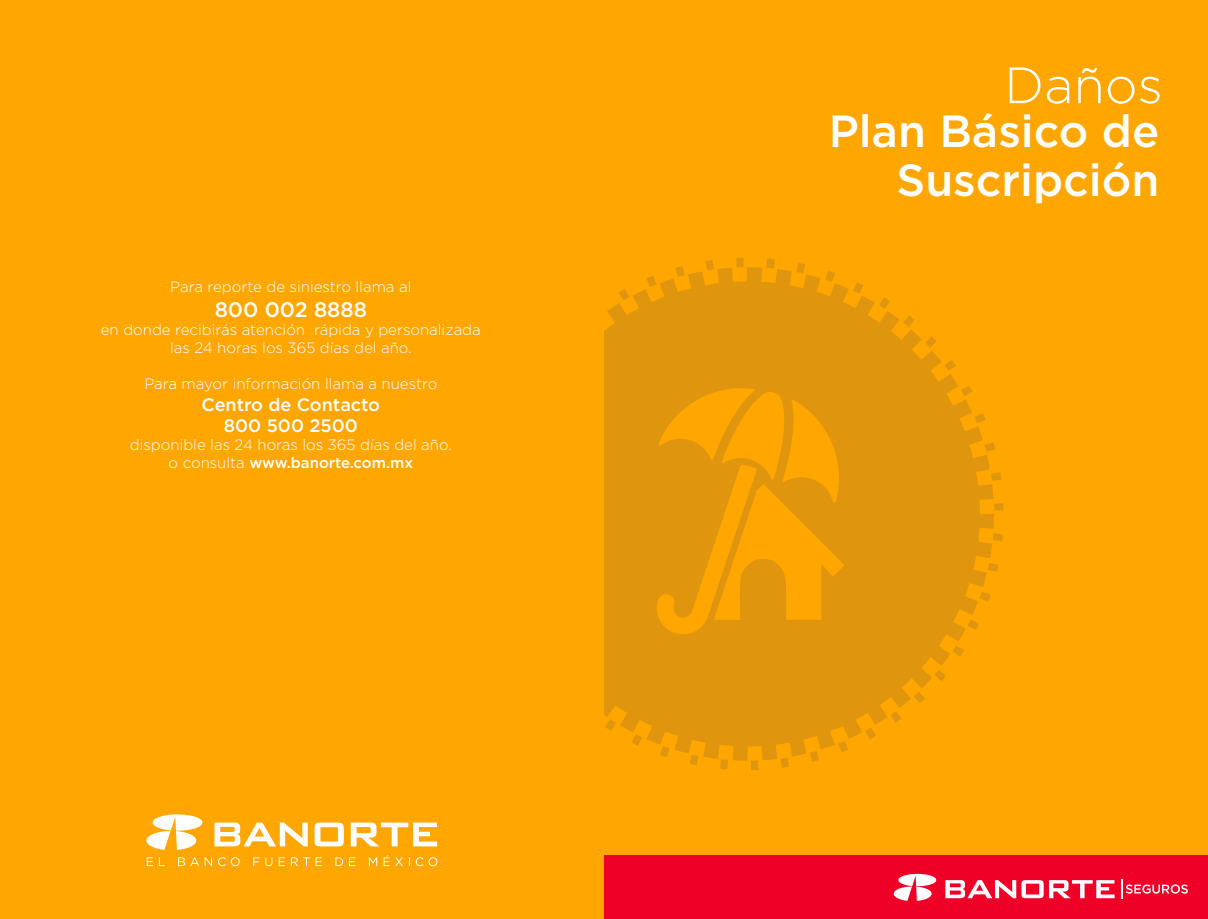
<style>
.page{position:relative;width:1208px;height:919px;background:#fff}
.page>*{position:absolute;margin:0;border:0;box-sizing:border-box;transform-origin:0 0}
.t1{font:300 51px "Gotham";color:#fff}
.t2{font:500 45px/49.5px "Gotham";color:#fff;text-align:right}
.t3{font:500 21px "Gotham";color:#fff}
.t4{font:500 18px/21.6px "Gotham";color:#fff;text-align:center}
.t5{font:300 15px/18px "Gotham";color:#fff;text-align:center}
.s1{font-weight:500}
</style>
<div class="page">
<div style="left:0;top:0;width:1208px;height:918px;background:#ffa700"></div>
<div style="left:604px;top:855px;width:604px;height:63px;background:#ef0027"></div>
<svg style="left:893px;top:873px;width:43px;height:27px"></svg>
<svg style="left:1121px;top:879px;width:67px;height:19px"></svg>
<svg style="left:945px;top:880px;width:98px;height:18px"></svg>
<svg style="left:1049px;top:880px;width:65px;height:18px"></svg>
<svg style="left:690px;top:760px;width:8px;height:5px"></svg>
<svg style="left:720px;top:760px;width:8px;height:9px"></svg>
<svg style="left:751px;top:760px;width:7px;height:10px"></svg>
<svg style="left:736px;top:258px;width:7px;height:9px"></svg>
<svg style="left:705px;top:260px;width:9px;height:7px"></svg>
<svg style="left:994px;top:472px;width:7px;height:9px"></svg>
<svg style="left:797px;top:263px;width:8px;height:4px"></svg>
<svg style="left:766px;top:258px;width:9px;height:9px"></svg>
<svg style="left:994px;top:564px;width:4px;height:7px"></svg>
<svg style="left:781px;top:760px;width:8px;height:7px"></svg>
<svg style="left:994px;top:503px;width:9px;height:7px"></svg>
<svg style="left:994px;top:533px;width:8px;height:8px"></svg>
<svg style="left:604px;top:267px;width:390px;height:493px;fill:#e0950f"></svg>
<svg style="left:146px;top:814px;width:57px;height:35px"></svg>
<svg style="left:214px;top:822px;width:94px;height:24px"></svg>
<svg style="left:314px;top:822px;width:30px;height:24px"></svg>
<svg style="left:351px;top:822px;width:86px;height:24px"></svg>
<svg style="left:147px;top:857px;width:6px;height:9px"></svg>
<svg style="left:159px;top:857px;width:6px;height:9px"></svg>
<svg style="left:178px;top:857px;width:21px;height:9px"></svg>
<svg style="left:205px;top:857px;width:7px;height:9px"></svg>
<svg style="left:218px;top:857px;width:22px;height:9px"></svg>
<svg style="left:253px;top:857px;width:6px;height:9px"></svg>
<svg style="left:265px;top:857px;width:7px;height:9px"></svg>
<svg style="left:279px;top:857px;width:6px;height:9px"></svg>
<svg style="left:291px;top:857px;width:31px;height:9px"></svg>
<svg style="left:335px;top:857px;width:8px;height:9px"></svg>
<svg style="left:349px;top:857px;width:6px;height:9px"></svg>
<svg style="left:369px;top:857px;width:8px;height:9px"></svg>
<svg style="left:383px;top:855px;width:20px;height:11px"></svg>
<svg style="left:416px;top:857px;width:21px;height:9px"></svg>
<p class="t5" style="left:170px;top:277px;width:243px">Para reporte de siniestro llama al</p>
<h3 class="t3" style="left:215px;top:296px;width:154px">800 002 8888</h3>
<p class="t5" style="left:101px;top:320px;width:381px">en donde recibirás atención rápida y personalizada las 24 horas los 365 días del año.</p>
<p class="t5" style="left:144px;top:374px;width:294px">Para mayor información llama a nuestro</p>
<p class="t4" style="left:202px;top:393px;width:180px">Centro de Contacto<br>800 500 2500</p>
<p class="t5" style="left:130px;top:435px;width:323px">disponible las 24 horas los 365 días del año. o consulta <span class="s1">www.banorte.com.mx</span></p>
<h1 class="t1" style="left:1004px;top:53px;width:160px">Daños</h1>
<h2 class="t2" style="left:828px;top:105px;width:332px">Plan Básico de<br>Suscripción</h2>
</div>
